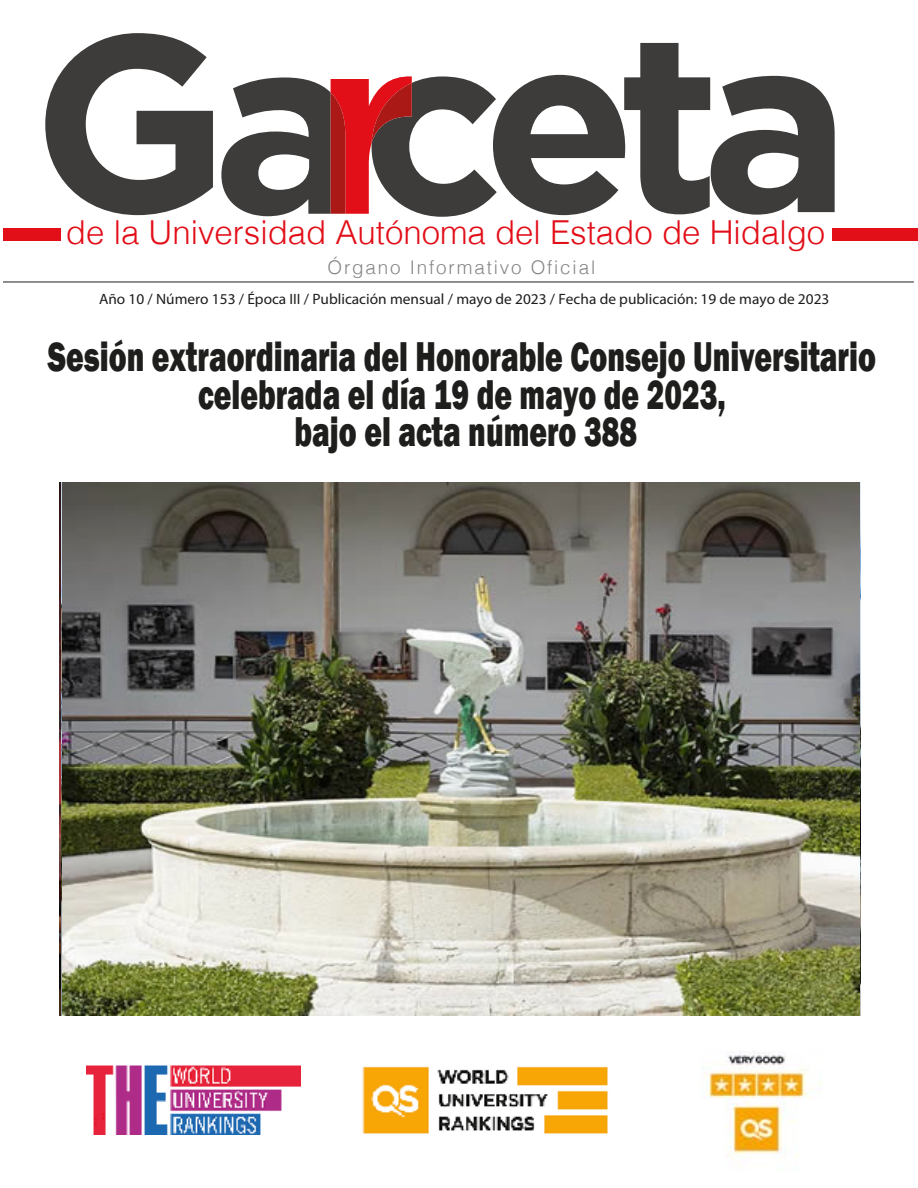
<style>
.page{position:relative;width:918px;height:1188px;background:#fff}
.page>*{position:absolute;margin:0;border:0;box-sizing:border-box;transform-origin:0 0}
.t1{font:800 42.9px/37.8px "Franklin Gothic";color:#1e1e1c;text-align:center;scale:.7 1}
.t2{font:300 33px "Helvetica";color:#e20e18}
.t3{font:300 18.9px "Helvetica";letter-spacing:.1em;color:#878485}
.t4{font:700 15px "Helvetica";color:#1d1e1c}
</style>
<div class="page">
<svg style="left:45px;top:33px;width:168px;height:182px"></svg>
<svg style="left:221px;top:43px;width:614px;height:174px"></svg>
<div style="left:832px;top:228px;width:86px;height:12px;background:#e20e18"></div>
<div style="left:3px;top:229px;width:57px;height:12px;background:#e20e18"></div>
<hr style="left:3px;top:282px;width:911px;height:1px;background:#1e1e1c">
<img style="left:87px;top:1065px;width:214px;height:69px">
<img style="left:362px;top:1066px;width:246px;height:68px">
<img style="left:702px;top:1051px;width:120px;height:106px">
<img style="left:62px;top:482px;width:797px;height:534px">
<p class="t2" style="left:66px;top:204px;width:761px">de la Universidad Autónoma del Estado de Hidalgo</p>
<p class="t3" style="left:328px;top:252px;width:269px">Órgano Informativo Oficial</p>
<p class="t4" style="left:99px;top:290px;width:732px">Año 10 / Número 153 / Época III / Publicación mensual / mayo de 2023 / Fecha de publicación: 19 de mayo de 2023</p>
<p class="t1" style="left:48px;top:337px;width:1184px">Sesión extraordinaria del Honorable Consejo Universitario celebrada el día 19 de mayo de 2023,<br>bajo el acta número 388</p>
</div>
